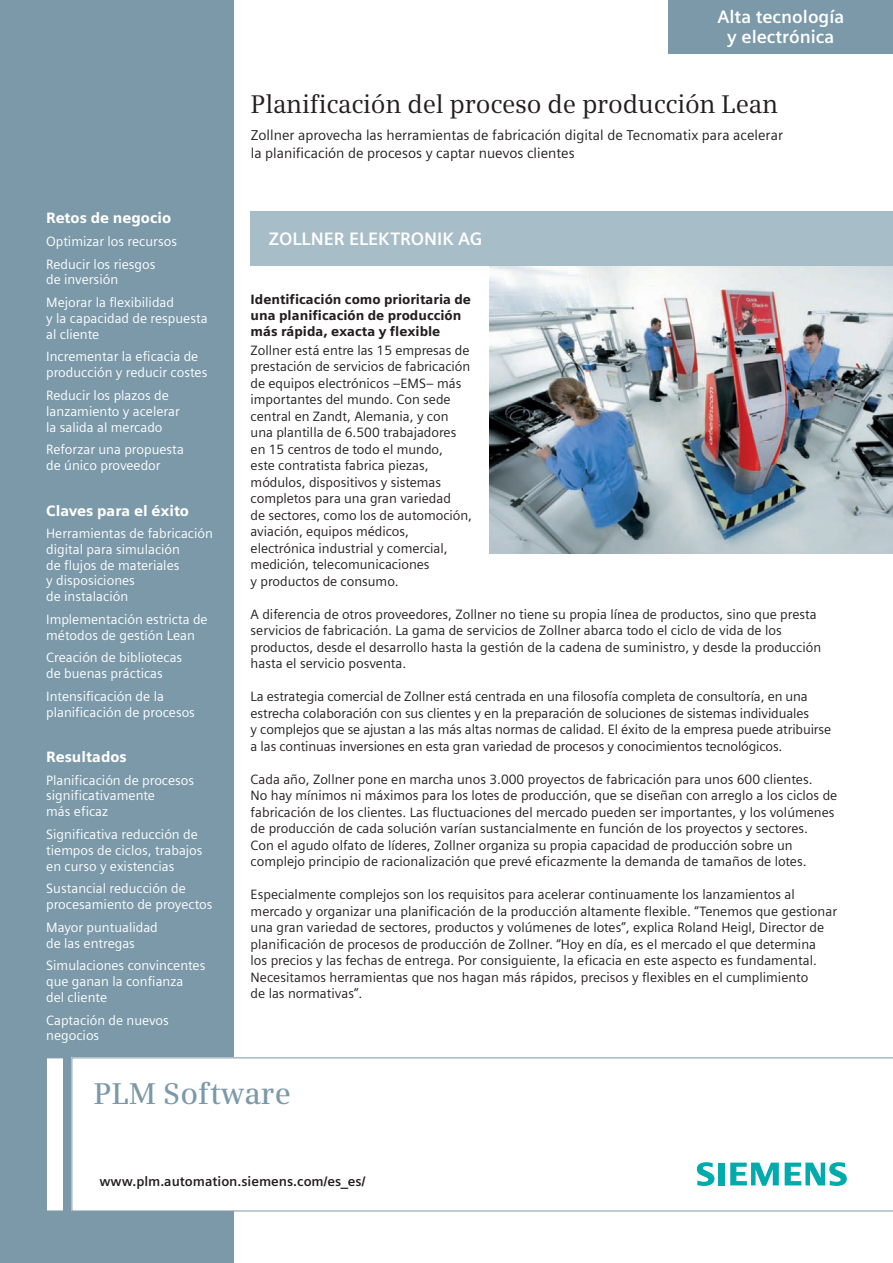
<style>
.page{position:relative;width:893px;height:1263px;background:#fff}
.page>*{position:absolute;margin:0;border:0;box-sizing:border-box;transform-origin:0 0}
.t1{font:600 30px "Siemens Serif";color:#7b99a9}
.t2{font:25.5px "Siemens Serif";letter-spacing:-.01em;color:#231f20}
.t3{font:700 18px/19.5px "Siemens Sans";color:#fff;text-align:center}
.t4{font:900 15px "Siemens Sans";color:#fff}
.t5{font:14.25px/18.8px "Siemens Sans";color:#231f20}
.t6{font:13.5px/16.5px "Siemens Sans";color:#231f20}
.t7{font:13.5px/15.8px "Siemens Sans";color:#fff}
.t8{font:900 13.5px/16.2px "Siemens Sans";color:#231f20}
.t9{font:700 13.5px "Siemens Sans";color:#231f20}
</style>
<div class="page">
<div style="left:0;top:0;width:234px;height:1263px;background:#7b99a9"></div>
<div style="left:668px;top:0;width:225px;height:54px;background:#7b99a9"></div>
<img style="left:489px;top:266px;width:404px;height:287px">
<div style="left:251px;top:212px;width:642px;height:54px;background:#a7bdc8"></div>
<svg style="left:71px;top:1057px;width:822px;height:154px"></svg>
<div style="left:46px;top:1057px;width:18px;height:154px;background:#fff;border:1px solid #7b99a9"></div>
<svg style="left:697px;top:1162px;width:17px;height:24px"></svg>
<div style="left:718px;top:1162px;width:6px;height:23px;background:#00aaad"></div>
<svg style="left:730px;top:1162px;width:49px;height:24px"></svg>
<svg style="left:785px;top:1162px;width:62px;height:24px"></svg>
<h3 class="t3" style="left:717px;top:8px;width:129px">Alta tecnología y electrónica</h3>
<p class="t4" style="left:46px;top:209px;width:127px">Retos de negocio</p>
<p class="t7" style="left:46px;top:230px;width:132px;line-height:22.8px">Optimizar los recursos<br>Reducir los riesgos</p>
<p class="t7" style="left:46px;top:268px;width:129px;line-height:22.8px">de inversión<br>Mejorar la flexibilidad</p>
<p class="t7" style="left:46px;top:310px;width:163px">y la capacidad de respuesta al cliente</p>
<p class="t7" style="left:46px;top:349px;width:163px">Incrementar la eficacia de producción y reducir costes</p>
<p class="t7" style="left:46px;top:388px;width:135px">Reducir los plazos de lanzamiento y acelerar la salida al mercado</p>
<p class="t7" style="left:46px;top:442px;width:139px">Reforzar una propuesta de único proveedor</p>
<p class="t4" style="left:46px;top:501px;width:144px">Claves para el éxito</p>
<p class="t7" style="left:46px;top:526px;width:168px">Herramientas de fabricación digital para simulación<br>de flujos de materiales<br>y disposiciones<br>de instalación</p>
<p class="t7" style="left:46px;top:611px;width:163px">Implementación estricta de métodos de gestión Lean</p>
<p class="t7" style="left:46px;top:650px;width:138px">Creación de bibliotecas de buenas prácticas</p>
<p class="t7" style="left:46px;top:688px;width:150px">Intensificación de la planificación de procesos</p>
<p class="t4" style="left:46px;top:748px;width:82px">Resultados</p>
<p class="t7" style="left:46px;top:772px;width:150px">Planificación de procesos significativamente<br>más eficaz</p>
<p class="t7" style="left:46px;top:826px;width:158px">Significativa reducción de tiempos de ciclos, trabajos en curso y existencias</p>
<p class="t7" style="left:46px;top:881px;width:168px">Sustancial reducción de procesamiento de proyectos</p>
<p class="t7" style="left:46px;top:919px;width:113px">Mayor puntualidad de las entregas</p>
<p class="t7" style="left:46px;top:958px;width:161px">Simulaciones convincentes que ganan la confianza<br>del cliente</p>
<p class="t7" style="left:46px;top:1012px;width:124px">Captación de nuevos negocios</p>
<h2 class="t2" style="left:251px;top:89px;width:529px">Planificación del proceso de producción Lean</h2>
<p class="t5" style="left:251px;top:125px;width:534px">Zollner aprovecha las herramientas de fabricación digital de Tecnomatix para acelerar la planificación de procesos y captar nuevos clientes</p>
<h3 class="t3" style="left:269px;top:229px;width:215px">Zollner Elektronik AG</h3>
<p class="t8" style="left:251px;top:291px;width:222px">Identificación como prioritaria de una planificación de producción más rápida, exacta y flexible</p>
<p class="t6" style="left:251px;top:342px;width:223px">Zollner está entre las 15 empresas de prestación de servicios de fabricación de equipos electrónicos –EMS– más importantes del mundo. Con sede central en Zandt, Alemania, y con una plantilla de 6.500 trabajadores en 15 centros de todo el mundo,<br>este contratista fabrica piezas, módulos, dispositivos y sistemas completos para una gran variedad<br>de sectores, como los de automoción, aviación, equipos médicos, electrónica industrial y comercial, medición, telecomunicaciones<br>y productos de consumo.</p>
<p class="t6" style="left:251px;top:606px;width:572px">A diferencia de otros proveedores, Zollner no tiene su propia línea de productos, sino que presta servicios de fabricación. La gama de servicios de Zollner abarca todo el ciclo de vida de los productos, desde el desarrollo hasta la gestión de la cadena de suministro, y desde la producción hasta el servicio posventa.</p>
<p class="t6" style="left:251px;top:688px;width:582px">La estrategia comercial de Zollner está centrada en una filosofía completa de consultoría, en una estrecha colaboración con sus clientes y en la preparación de soluciones de sistemas individuales<br>y complejos que se ajustan a las más altas normas de calidad. El éxito de la empresa puede atribuirse a las continuas inversiones en esta gran variedad de procesos y conocimientos tecnológicos.</p>
<p class="t6" style="left:251px;top:771px;width:588px">Cada año, Zollner pone en marcha unos 3.000 proyectos de fabricación para unos 600 clientes.<br>No hay mínimos ni máximos para los lotes de producción, que se diseñan con arreglo a los ciclos de fabricación de los clientes. Las fluctuaciones del mercado pueden ser importantes, y los volúmenes de producción de cada solución varían sustancialmente en función de los proyectos y sectores.<br>Con el agudo olfato de líderes, Zollner organiza su propia capacidad de producción sobre un complejo principio de racionalización que prevé eficazmente la demanda de tamaños de lotes.</p>
<p class="t6" style="left:251px;top:886px;width:588px">Especialmente complejos son los requisitos para acelerar continuamente los lanzamientos al mercado y organizar una planificación de la producción altamente flexible. “Tenemos que gestionar una gran variedad de sectores, productos y volúmenes de lotes”, explica Roland Heigl, Director de planificación de procesos de producción de Zollner. “Hoy en día, es el mercado el que determina<br>los precios y las fechas de entrega. Por consiguiente, la eficacia en este aspecto es fundamental.<br>Necesitamos herramientas que nos hagan más rápidos, precisos y flexibles en el cumplimiento<br>de las normativas”.</p>
<h1 class="t1" style="left:94px;top:1076px;width:199px">PLM Software</h1>
<p class="t9" style="left:99px;top:1173px;width:267px">www.plm.automation.siemens.com/es_es/</p>
</div>
